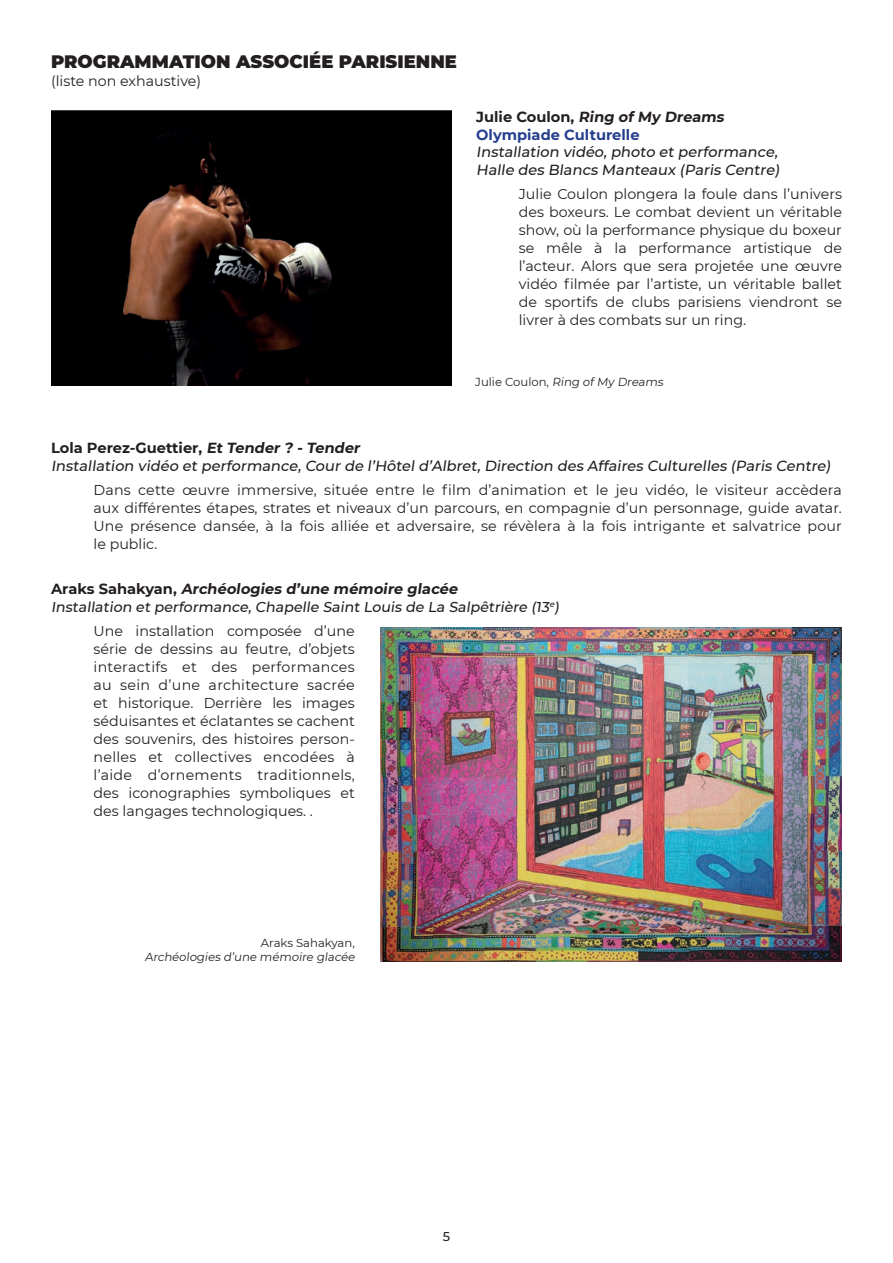
<style>
.page{position:relative;width:893px;height:1263px;background:#fff}
.page>*{position:absolute;margin:0;border:0;box-sizing:border-box;transform-origin:0 0}
.t1{font:900 18px "Montserrat";color:#231f20}
.t2{font:500 14.7px/17.5px "Montserrat";letter-spacing:-.01em;color:#231f20}
.t3{font:700 14.7px "Montserrat";color:#231f20}
.t4{font:700 14.7px "Montserrat";color:#253f8e}
.t5{font:14.25px/18px "Montserrat";color:#231f20;text-align:justify}
.t6{font:500 14.25px/24.5px "Montserrat";color:#231f20}
.t7{font:500 12.75px "Montserrat";color:#231f20}
.t8{font:11.7px/14px "Montserrat";color:#231f20;text-align:right}
.s1{font-weight:400}
</style>
<div class="page">
<img style="left:380px;top:627px;width:462px;height:334px">
<img style="left:51px;top:111px;width:401px;height:275px">
<p class="t1" style="left:51px;top:49px;width:407px">PROGRAMMATION ASSOCIÉE PARISIENNE</p>
<p class="t5" style="left:51px;top:72px;width:152px">(liste non exhaustive)</p>
<p class="t3" style="left:476px;top:106px;width:252px">Julie Coulon, Ring of My Dreams</p>
<p class="t4" style="left:476px;top:124px;width:165px">Olympiade Culturelle</p>
<p class="t2" style="left:476px;top:143px;width:308px">Installation vidéo, photo et performance,<br>Halle des Blancs Manteaux (Paris Centre)</p>
<p class="t5" style="left:519px;top:184px;width:325px">Julie Coulon plongera la foule dans l’univers des boxeurs. Le combat devient un véritable show, où la performance physique du boxeur se mêle à la performance artistique de l’acteur. Alors que sera projetée une œuvre vidéo filmée par l’artiste, un véritable ballet de sportifs de clubs parisiens viendront se livrer à des combats sur un ring.</p>
<p class="t8" style="left:475px;top:374px;width:192px">Julie Coulon, Ring of My Dreams</p>
<p class="t3" style="left:51px;top:437px;width:313px">Lola Perez-Guettier, Et Tender ? - Tender</p>
<p class="t2" style="left:51px;top:456px;width:784px">Installation vidéo et performance, Cour de l’Hôtel d’Albret, Direction des Affaires Culturelles (Paris Centre)</p>
<p class="t5" style="left:94px;top:481px;width:750px">Dans cette œuvre immersive, située entre le film d’animation et le jeu vidéo, le visiteur accèdera aux différentes étapes, strates et niveaux d’un parcours, en compagnie d’un personnage, guide avatar.<br>Une présence dansée, à la fois alliée et adversaire, se révèlera à la fois intrigante et salvatrice pour le public.</p>
<p class="t3" style="left:51px;top:578px;width:411px">A r a ks S a h a kya n , Archéologies d’une mémoire glacée</p>
<p class="t6" style="left:94px;top:594px;width:470px;text-indent:-43px">Installation et performance, Chapelle Saint Louis de La Salpêtrière (13<sup>e</sup>)<br><span class="s1">Une installation composée d’une</span></p>
<p class="t5" style="left:94px;top:640px;width:263px">série de dessins au feutre, d’objets interactifs et des performances au sein d’une architecture sacrée et historique. Derrière les images séduisantes et éclatantes se cachent des souvenirs, des histoires person&shy;nelles et collectives encodées à l’aide d’ornements traditionnels, des iconographies symboliques et des langages technologiques. .</p>
<p class="t8" style="left:145px;top:936px;width:214px">Araks Sahakyan,<br>Archéologies d’une mémoire glacée</p>
<p class="t7" style="left:443px;top:1228px;width:9px">5</p>
</div>
